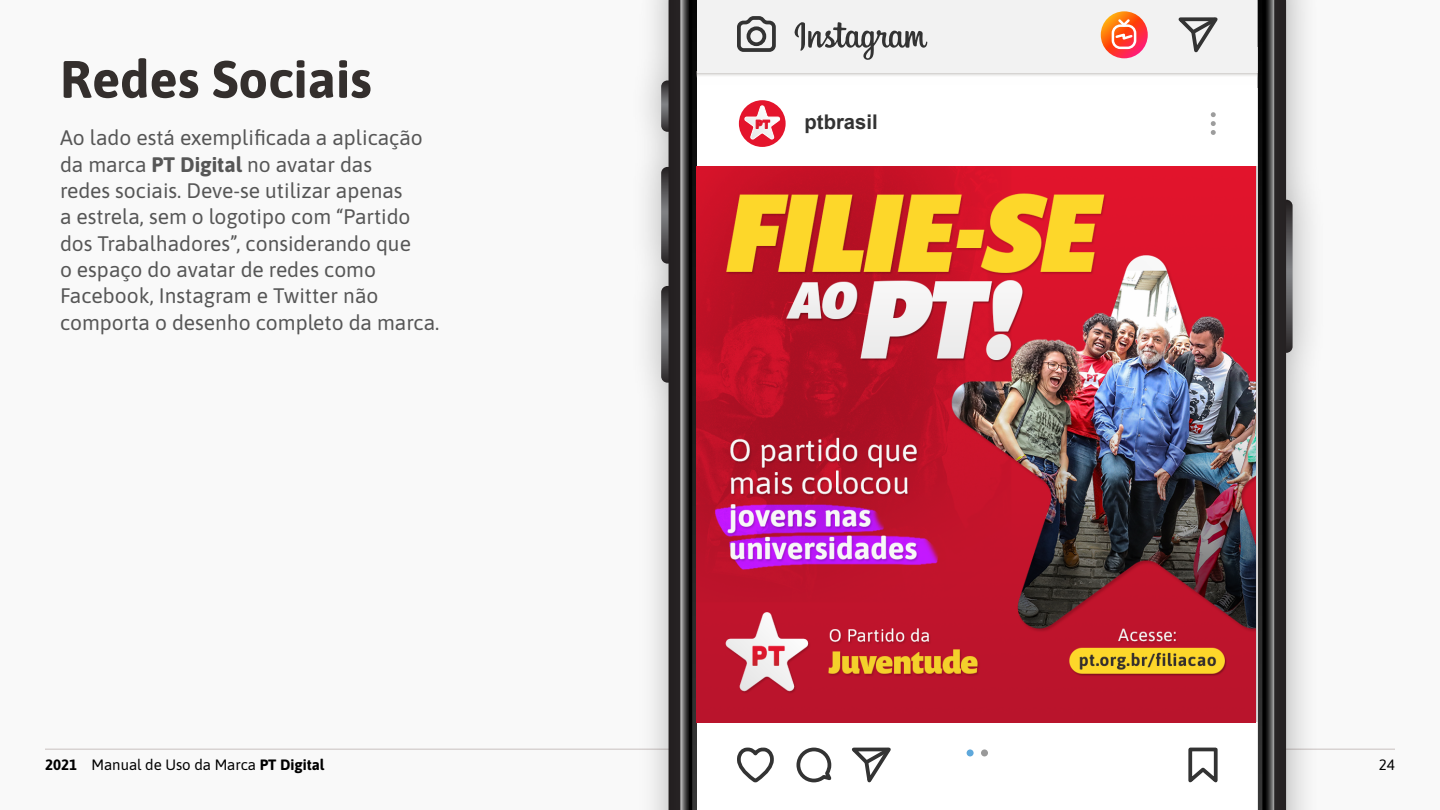
<style>
.page{position:relative;width:1440px;height:810px;background:#f9f9f9}
.page>*{position:absolute;margin:0;border:0;box-sizing:border-box;transform-origin:0 0}
.t1{font:700 52.5px "Asap";color:#342f2d}
.t2{font:21px/26.4px "Asap";color:#565656}
.t3{font:700 20.25px "Arial";color:#333}
.t4{font:15px "Asap";color:#000}
.s1{font-weight:700}
</style>
<div class="page">
<hr style="left:45px;top:748px;width:1350px;height:2px;background:#d8d3d2">
<div style="left:425px;top:0;width:1015px;height:810px;background:#000;opacity:.3"></div>
<svg style="left:1286px;top:200px;width:7px;height:153px"></svg>
<svg style="left:661px;top:80px;width:8px;height:52px"></svg>
<svg style="left:661px;top:167px;width:8px;height:97px"></svg>
<svg style="left:661px;top:286px;width:8px;height:97px"></svg>
<svg style="left:669px;top:0;width:617px;height:810px;background:#3c393a"></svg>
<svg style="left:717px;top:73px;width:521px;height:12px"></svg>
<div style="left:697px;top:0;width:561px;height:73px;background:#f2f2f2"></div>
<svg style="left:717px;top:89px;width:521px;height:721px"></svg>
<img style="left:717px;top:166px;width:521px;height:556px">
<svg style="left:794px;top:22px;width:133px;height:38px"></svg>
<svg style="left:737px;top:16px;width:39px;height:36px"></svg>
<div style="left:747px;top:26px;width:19px;height:20px;border:4px solid #333;border-radius:50%"></div>
<svg style="left:1101px;top:11px;width:47px;height:47px"></svg>
<svg style="left:1178px;top:17px;width:40px;height:36px"></svg>
<div style="left:1112px;top:24px;width:24px;height:25px;border:3px solid #fff;border-radius:8px"></div>
<svg style="left:1114px;top:17px;width:20px;height:25px"></svg>
<svg style="left:795px;top:746px;width:41px;height:38px"></svg>
<svg style="left:735px;top:745px;width:41px;height:41px"></svg>
<svg style="left:848px;top:744px;width:48px;height:47px"></svg>
<svg style="left:1187px;top:746px;width:34px;height:43px"></svg>
<div style="left:981px;top:749px;width:7px;height:7px;background:#999;border-radius:50%"></div>
<div style="left:967px;top:749px;width:7px;height:7px;background:#5fa8db;border-radius:50%"></div>
<div style="left:739px;top:100px;width:47px;height:47px;background:#e4142c;border-radius:50%"></div>
<svg style="left:744px;top:105px;width:36px;height:35px"></svg>
<svg style="left:1211px;top:112px;width:5px;height:23px"></svg>
<svg style="left:1238px;top:0;width:36px;height:810px"></svg>
<svg style="left:680px;top:0;width:37px;height:810px"></svg>
<h1 class="t1" style="left:60px;top:43px;width:313px">Redes Sociais</h1>
<p class="t2" style="left:60px;top:123px;width:379px">Ao lado está exemplificada a aplicação da marca <span class="s1">PT Digital</span> no avatar das<br>redes sociais. Deve-se utilizar apenas<br>a estrela, sem o logotipo com “Partido dos Trabalhadores”, considerando que<br>o espaço do avatar de redes como Facebook, Instagram e Twitter não comporta o desenho completo da marca.</p>
<p class="t3" style="left:805px;top:109px;width:75px">ptbrasil</p>
<p class="t4" style="left:45px;top:755px;width:281px"><span class="s1">2021</span> Manual de Uso da Marca <span class="s1">PT Digital</span></p>
<p class="t4" style="left:1379px;top:755px;width:18px">24</p>
</div>
